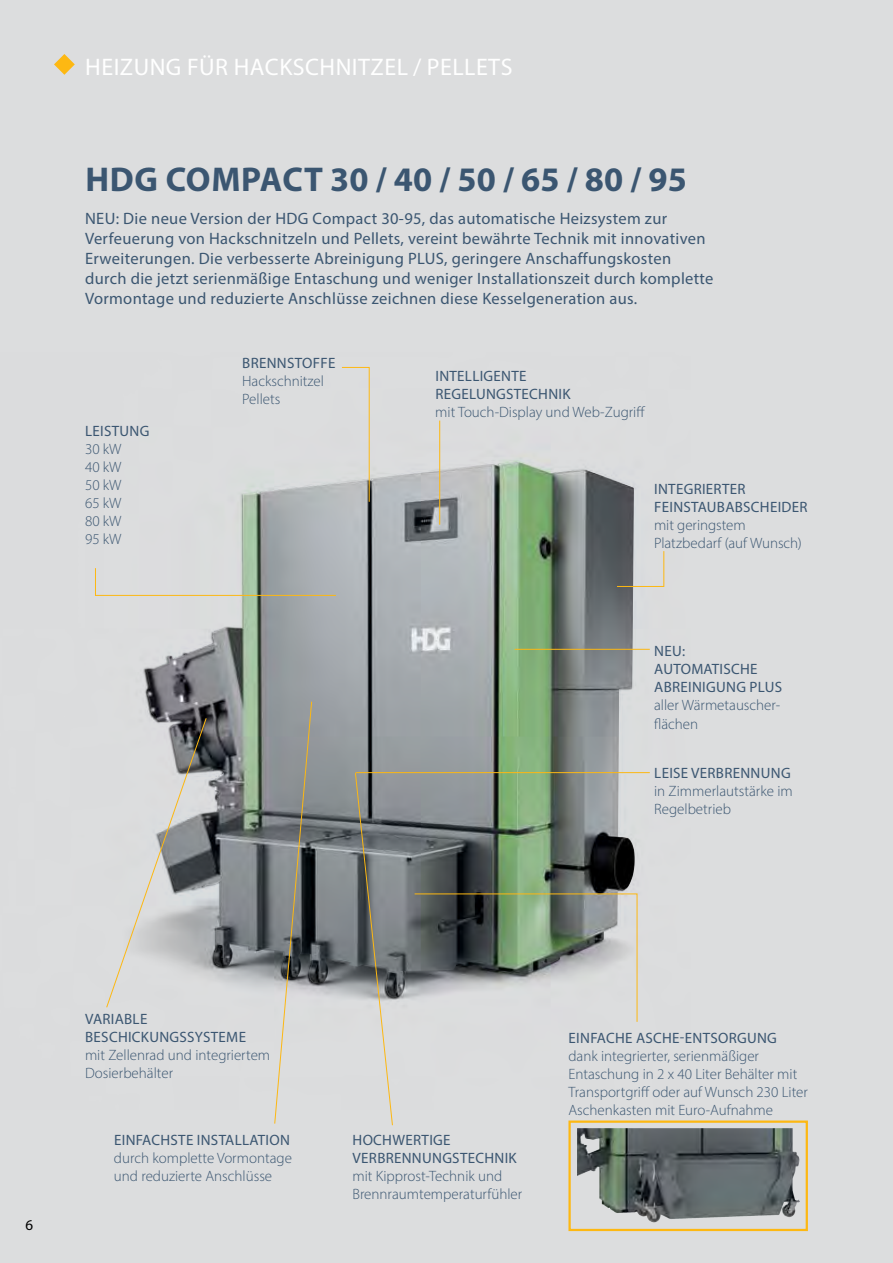
<style>
.page{position:relative;width:893px;height:1263px;background:#dcddde}
.page>*{position:absolute;margin:0;border:0;box-sizing:border-box;transform-origin:0 0}
.t1{font:700 34.5px "Myriad Pro";color:#3b5671}
.t2{font:24px "Myriad Pro";letter-spacing:.02em;color:#fff}
.t3{font:16.5px/19.8px "Myriad Pro";letter-spacing:.02em;color:#3b5671}
.t4{font:300 15px/18px "Myriad Pro";color:#3b5671}
.t5{font:15px/18px "Myriad Pro";letter-spacing:.02em;color:#3b5671}
.t6{font:15px "Myriad Pro";color:#000}
</style>
<div class="page">
<img style="left:143px;top:366px;width:507px;height:634px">
<img style="left:146px;top:462px;width:372px;height:517px">
<hr style="left:515px;top:649px;width:135px;height:1px;background:#fdb812">
<svg style="left:616px;top:550px;width:49px;height:37px"></svg>
<hr style="left:439px;top:421px;width:1px;height:104px;background:#fdb812">
<svg style="left:95px;top:567px;width:242px;height:29px"></svg>
<svg style="left:341px;top:367px;width:29px;height:135px"></svg>
<svg style="left:414px;top:893px;width:224px;height:129px"></svg>
<svg style="left:355px;top:772px;width:38px;height:354px"></svg>
<svg style="left:54px;top:54px;width:21px;height:21px"></svg>
<hr style="left:356px;top:772px;width:294px;height:1px;background:#fdb812">
<svg style="left:106px;top:717px;width:101px;height:291px"></svg>
<svg style="left:274px;top:701px;width:38px;height:423px"></svg>
<div style="left:568px;top:1120px;width:240px;height:111px;border:2px solid #fdb812"></div>
<img style="left:577px;top:1128px;width:71px;height:91px">
<h2 class="t2" style="left:85px;top:52px;width:429px">HEIZUNG FÜR HACKSCHNITZEL / PELLETS</h2>
<h1 class="t1" style="left:85px;top:156px;width:603px">HDG COMPACT 30 / 40 / 50 / 65 / 80 / 95</h1>
<p class="t3" style="left:85px;top:209px;width:630px">NEU: Die neue Version der HDG Compact 30-95, das automatische Heizsystem zur Verfeuerung von Hackschnitzeln und Pellets, vereint bewährte Technik mit innovativen Erweiterungen. Die verbesserte Abreinigung PLUS, geringere Anschaffungskosten durch die jetzt serienmäßige Entaschung und weniger Installationszeit durch komplette Vormontage und reduzierte Anschlüsse zeichnen diese Kesselgeneration aus.</p>
<p class="t5" style="left:85px;top:422px;width:66px">LEISTUNG</p>
<p class="t4" style="left:85px;top:440px;width:38px;text-align:justify">30 kW 40 kW 50 kW 65 kW 80 kW 95 kW</p>
<p class="t5" style="left:242px;top:354px;width:95px">BRENNSTOFFE</p>
<p class="t4" style="left:242px;top:372px;width:83px">Hackschnitzel<br>Pellets</p>
<p class="t5" style="left:435px;top:367px;width:137px">INTELLIGENTE<br>REGELUNGSTECHNIK</p>
<p class="t4" style="left:435px;top:403px;width:212px">mit Touch-Display und Web-Zugriff</p>
<p class="t5" style="left:654px;top:480px;width:155px">INTEGRIERTER<br>FEINSTAUBABSCHEIDER</p>
<p class="t4" style="left:654px;top:516px;width:149px">mit geringstem<br>Platzbedarf (auf Wunsch)</p>
<p class="t5" style="left:654px;top:642px;width:129px">NEU:<br>AUTOMATISCHE<br>ABREINIGUNG PLUS</p>
<p class="t4" style="left:654px;top:696px;width:128px">aller Wärmetauscher&shy;flächen</p>
<p class="t5" style="left:654px;top:764px;width:138px">LEISE VERBRENNUNG</p>
<p class="t4" style="left:654px;top:782px;width:140px">in Zimmerlautstärke im<br>Regelbetrieb</p>
<p class="t6" style="left:26px;top:1215px;width:9px">6</p>
<p class="t5" style="left:85px;top:1010px;width:162px">VARIABLE<br>BESCHICKUNGSSYSTEME</p>
<p class="t4" style="left:85px;top:1046px;width:187px">mit Zellenrad und integriertem<br>Dosierbehälter</p>
<p class="t5" style="left:114px;top:1131px;width:177px">EINFACHSTE INSTALLATION</p>
<p class="t4" style="left:114px;top:1149px;width:180px">durch komplette Vormontage und reduzierte Anschlüsse</p>
<p class="t5" style="left:353px;top:1131px;width:166px">HOCHWERTIGE<br>VERBRENNUNGSTECHNIK</p>
<p class="t4" style="left:352px;top:1167px;width:171px">mit Kipprost-Technik und<br>Brennraumtemperaturfühler</p>
<p class="t5" style="left:569px;top:1029px;width:210px">EINFACHE ASCHE-ENTSORGUNG</p>
<p class="t4" style="left:568px;top:1047px;width:241px">dank integrierter, serienmäßiger Entaschung in 2 x 40 Liter Behälter mit Transportgriff oder auf Wunsch 230 Liter Aschenkasten mit Euro-Aufnahme</p>
</div>
